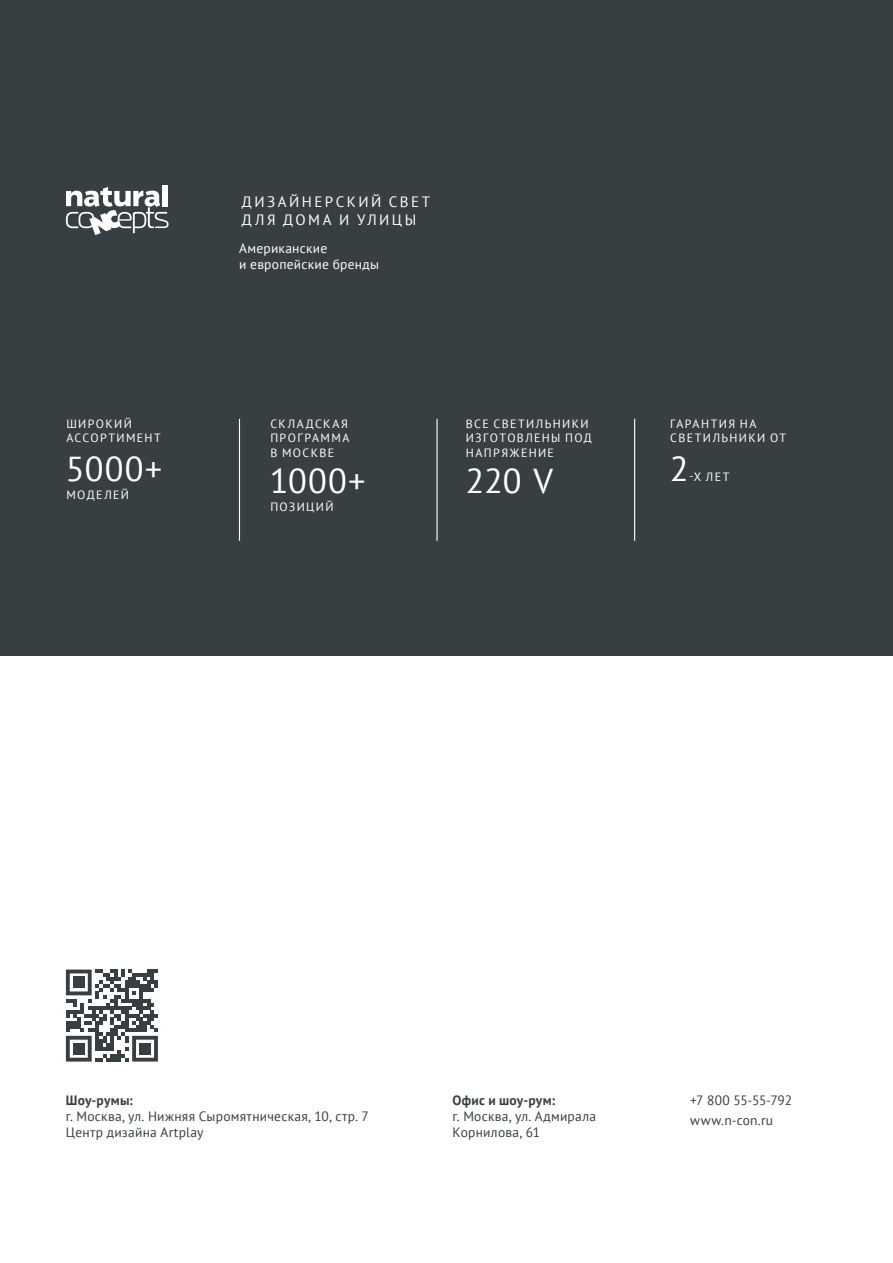
<style>
.page{position:relative;width:893px;height:1263px;background:#fff}
.page>*{position:absolute;margin:0;border:0;box-sizing:border-box;transform-origin:0 0}
.t1{font:34.5px "PT Sans";letter-spacing:.02em;color:#fff}
.t2{font:15px/18px "PT Sans";letter-spacing:.165em;color:#fff}
.t3{font:13.5px/16.2px "PT Sans";letter-spacing:.02em;color:#373f43}
.t4{font:13.5px/16.2px "PT Sans";letter-spacing:.015em;color:#fff}
.t5{font:700 13.5px "PT Sans";letter-spacing:.015em;color:#373f43}
.t6{font:12px/14.4px "PT Sans";letter-spacing:.11em;color:#fff}
</style>
<div class="page">
<div style="left:0;top:0;width:893px;height:655px;background:#373f43"></div>
<svg style="left:66px;top:969px;width:92px;height:92px"></svg>
<div style="left:73px;top:1043px;width:11px;height:11px;background:#373f43"></div>
<div style="left:140px;top:1043px;width:11px;height:11px;background:#373f43"></div>
<div style="left:73px;top:977px;width:11px;height:11px;background:#373f43"></div>
<div style="left:162px;top:185px;width:5px;height:21px;background:#fff"></div>
<svg style="left:66px;top:187px;width:103px;height:48px"></svg>
<hr style="left:239px;top:419px;width:1px;height:122px;background:#fff">
<hr style="left:436px;top:419px;width:2px;height:122px;background:#fff">
<hr style="left:634px;top:419px;width:1px;height:122px;background:#fff">
<p class="t6" style="left:66px;top:416px;width:96px">ШИРОКИЙ<br>АССОРТИМЕНТ</p>
<h1 class="t1" style="left:66px;top:447px;width:98px">5000+</h1>
<p class="t6" style="left:66px;top:487px;width:64px">МОДЕЛЕЙ</p>
<p class="t2" style="left:242px;top:192px;width:190px">ДИЗАЙНЕРСКИЙ СВЕТ<br>ДЛЯ ДОМА И УЛИЦЫ</p>
<p class="t4" style="left:239px;top:239px;width:141px">Американские<br>и европейские бренды</p>
<p class="t6" style="left:270px;top:416px;width:81px;text-align:justify">СКЛАДСКАЯ ПРОГРАММА В МОСКВЕ</p>
<h1 class="t1" style="left:270px;top:458px;width:97px">1000+</h1>
<p class="t6" style="left:270px;top:499px;width:65px">ПОЗИЦИЙ</p>
<p class="t6" style="left:466px;top:416px;width:128px">ВСЕ СВЕТИЛЬНИКИ<br>ИЗГОТОВЛЕНЫ ПОД<br>НАПРЯЖЕНИЕ</p>
<h1 class="t1" style="left:465px;top:458px;width:89px">220 V</h1>
<p class="t6" style="left:670px;top:416px;width:117px">ГАРАНТИЯ НА<br>СВЕТИЛЬНИКИ ОТ</p>
<h1 class="t1" style="left:670px;top:447px;width:20px">2</h1>
<p class="t6" style="left:689px;top:469px;width:42px">-Х ЛЕТ</p>
<p class="t5" style="left:66px;top:1091px;width:69px">Шоу-румы:</p>
<p class="t3" style="left:66px;top:1108px;width:305px">г. Москва, ул. Нижняя Сыромятническая, 10, стр. 7<br>Центр дизайна Artplay</p>
<p class="t5" style="left:453px;top:1091px;width:104px">Офис и шоу-рум:</p>
<p class="t3" style="left:453px;top:1108px;width:145px">г. Москва, ул. Адмирала<br>Корнилова, 61</p>
<p class="t3" style="left:690px;top:1089px;width:103px;line-height:20.4px">+7 800 55-55-792 www.n-con.ru</p>
</div>
